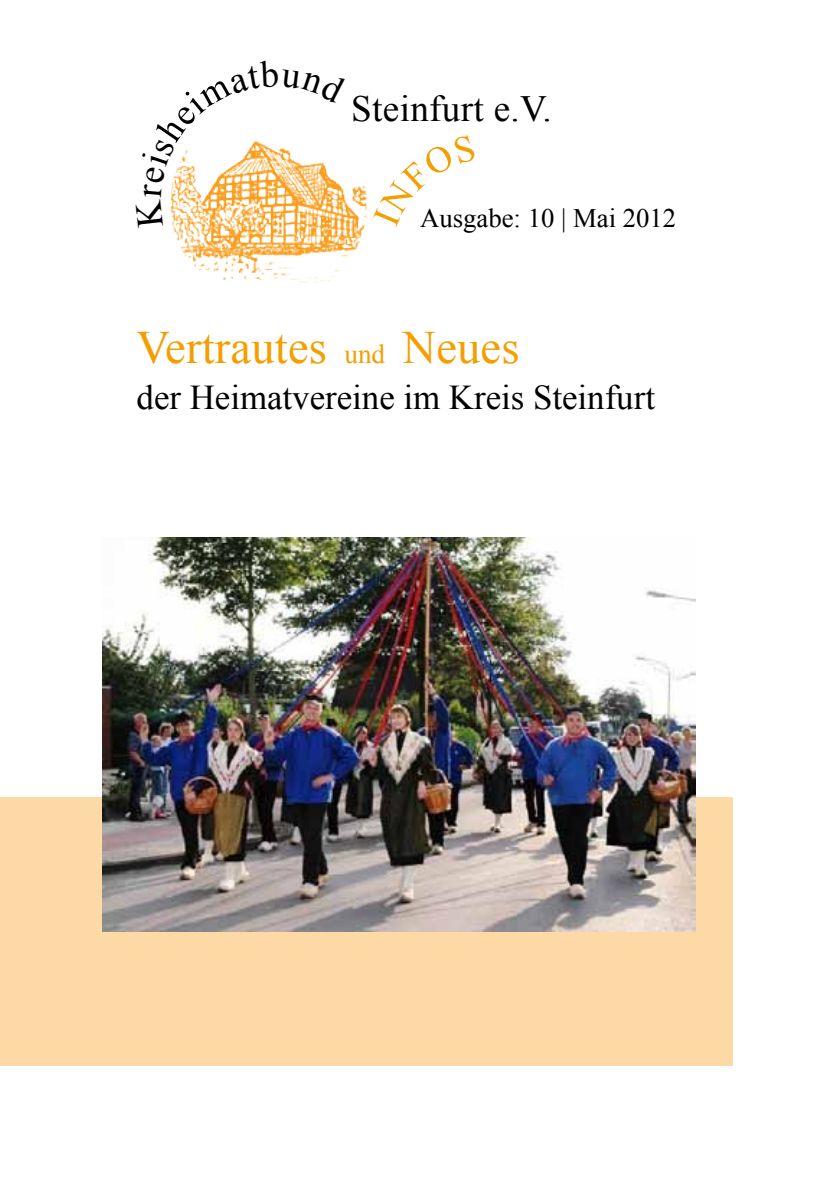
<style>
.page{position:relative;width:840px;height:1191px;background:#fff}
.page>*{position:absolute;margin:0;border:0;box-sizing:border-box;transform-origin:0 0}
.t1{font:46.4px "Times New Roman";letter-spacing:.005em;color:#f49e00}
.t2{font:37px "Times New Roman";letter-spacing:.01em;color:#000}
.t3{font:34.8px "Times New Roman";color:#000}
.t4{font:26.6px "Times New Roman";color:#000}
.s1{font-size:27px}
</style>
<div class="page">
<div style="left:0;top:797px;width:732px;height:269px;background:#fdd9a5"></div>
<img style="left:173px;top:185px;width:194px;height:98px">
<img style="left:102px;top:537px;width:593px;height:394px">
<svg style="left:170px;top:141px;width:177px;height:87px"></svg>
<p class="t2" style="left:351px;top:83px;width:202px">Steinfurt e.V.</p>
<p class="t4" style="left:420px;top:200px;width:257px">Ausgabe: 10 | Mai 2012</p>
<h1 class="t1" style="left:136px;top:316px;width:384px">Vertrautes <span class="s1">und</span> Neues</h1>
<p class="t3" style="left:136px;top:374px;width:519px">der Heimatvereine im Kreis Steinfurt</p>
</div>
